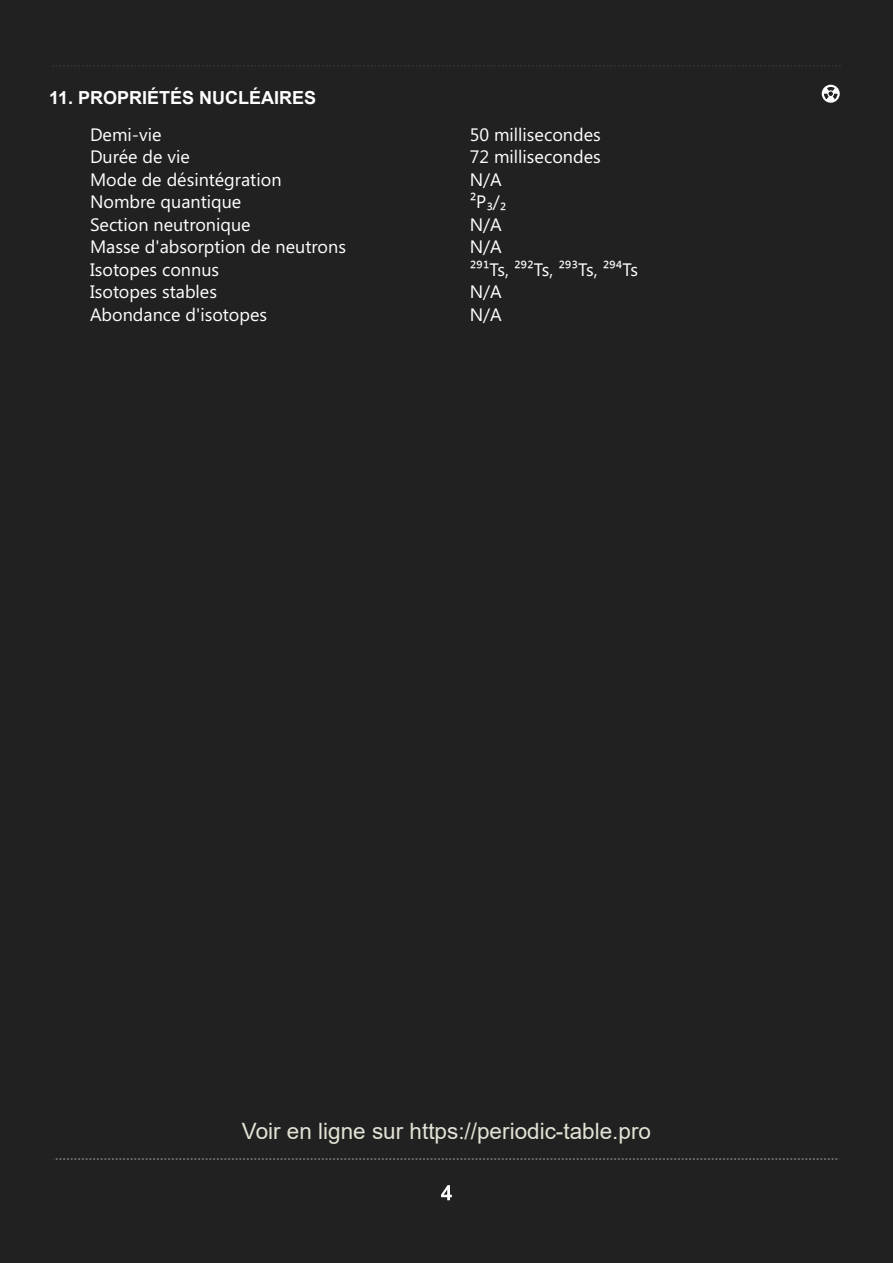
<style>
.page{position:relative;width:893px;height:1263px;background:#fff}
.page>*{position:absolute;margin:0;border:0;box-sizing:border-box;transform-origin:0 0}
.t1{font:22.5px "Arial";color:#e3e2d5}
.t2{font:18px/22.5px "Segoe";color:#fff}
.t3{font:700 18px "Arial";color:#fff}
</style>
<div class="page">
<div style="left:0;top:0;width:892px;height:1263px;background:#212121"></div>
<svg style="left:441px;top:1185px;width:11px;height:15px"></svg>
<svg style="left:55px;top:1158px;width:782px;height:2px"></svg>
<svg style="left:821px;top:85px;width:18px;height:18px"></svg>
<svg style="left:52px;top:65px;width:788px;height:2px"></svg>
<p class="t3" style="left:49px;top:85px;width:269px">11. PROPRIÉTÉS NUCLÉAIRES</p>
<p class="t2" style="left:90px;top:123px;width:257px">Demi-vie<br>Durée de vie<br>Mode de désintégration<br>Nombre quantique<br>Section neutronique<br>Masse d'absorption de neutrons<br>Isotopes connus<br>Isotopes stables<br>Abondance d'isotopes</p>
<p class="t2" style="left:469px;top:123px;width:170px">50 millisecondes<br>72 millisecondes<br>N/A<br>²P₃/₂<br>N/A<br>N/A<br>²⁹¹Ts, ²⁹²Ts, ²⁹³Ts, ²⁹⁴Ts<br>N/A<br>N/A</p>
<p class="t1" style="left:260px;top:1114px;width:380px">https://periodic-table.pro/Element/Ts/fr</p>
<p class="t1" style="left:242px;top:1115px;width:410px">Voir en ligne sur https://periodic-table.p o</p>
</div>
